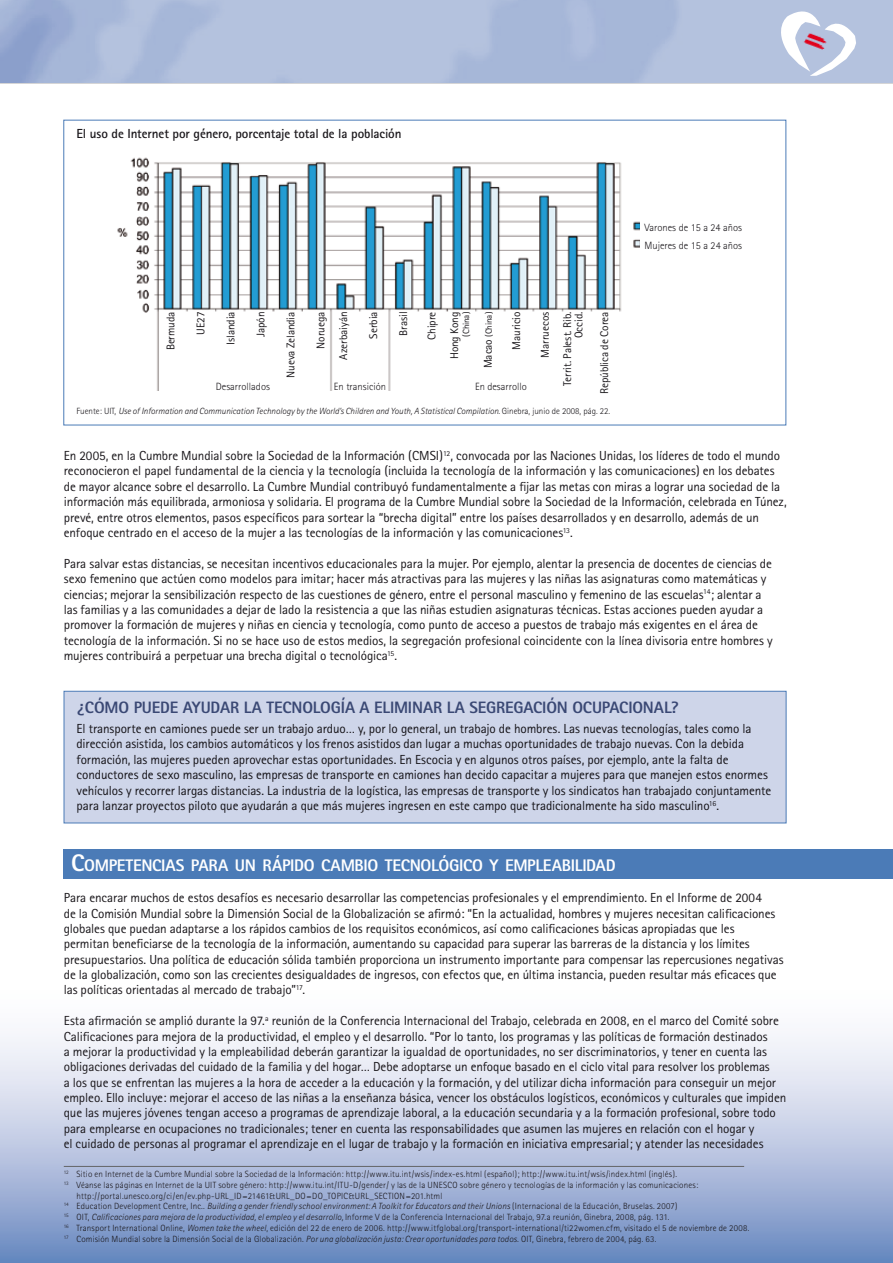
<style>
.page{position:relative;width:893px;height:1263px;background:#fff}
.page>*{position:absolute;margin:0;border:0;box-sizing:border-box;transform-origin:0 0}
.t1{font:800 16.8px "Rotis Sans Serif";letter-spacing:-.02em;color:#fff}
.t2{font:800 16.5px "Rotis Sans Serif";letter-spacing:-.01em;color:#485780}
.t3{font:13.2px/15.3px "Rotis Sans Serif";letter-spacing:-.01em;color:#1a171b}
.t4{font:700 13.2px "Rotis Sans Serif";letter-spacing:-.005em;color:#1a171b}
.t5{font:11.25px/22.5px "Rotis Sans Serif";letter-spacing:-.01em;color:#1a171b;text-align:right}
.t6{font:300 10.5px/17.5px "Rotis Sans Serif";color:#1a171b}
.t7{font:300 9px "Rotis Sans Serif";letter-spacing:.02em;color:#1a171b}
.t8{font:italic 300 9px "Rotis Sans Serif";color:#1a171b}
.t9{font:9px "Rotis Sans Serif";letter-spacing:-.005em;color:#1a171b}
.s1{font-size:11.25px}
.s2{font-style:normal}
.s3{font-size:24px}
.s4{font-style:italic}
</style>
<div class="page">
<svg style="left:0;top:0;width:893px;height:83px;fill:#b4c2de"></svg>
<svg style="left:772px;top:1px;width:84px;height:75px"></svg>
<svg style="left:0;top:1036px;width:893px;height:227px"></svg>
<div style="left:64px;top:849px;width:829px;height:30px;background:#4b7bb7"></div>
<hr style="left:64px;top:1166px;width:680px;height:1px;background:#646567">
<div style="left:64px;top:691px;width:722px;height:132px;background:#ced5e9;border:1px solid #4b7bb7"></div>
<img style="left:117px;top:157px;width:523px;height:234px">
<p class="t4" style="left:77px;top:125px;width:327px">El uso de Internet por género, porcentaje total de la población</p>
<p class="t5" style="left:159px;top:350px;width:40px;rotate:-90deg">Bermuda</p>
<p class="t5" style="left:189px;top:334px;width:24px;rotate:-90deg">UE27</p>
<p class="t5" style="left:219px;top:345px;width:34px;rotate:-90deg">Islandia</p>
<p class="t5" style="left:249px;top:337px;width:27px;rotate:-90deg">Japón</p>
<p class="t5" style="left:279px;top:378px;width:68px;rotate:-90deg">Nueva Zelandia</p>
<p class="t5" style="left:309px;top:360px;width:49px;rotate:-90deg">Noruega<br>Azerbaiyán</p>
<p class="t5" style="left:362px;top:339px;width:28px;rotate:-90deg">Serbia</p>
<p class="t5" style="left:392px;top:336px;width:25px;rotate:-90deg">Brasil</p>
<p class="t5" style="left:420px;top:359px;width:49px;rotate:-90deg">Chipre<br>Hong Kong</p>
<p class="t9" style="left:461px;top:337px;width:27px;rotate:-90deg">(China)</p>
<p class="t9" style="left:483px;top:368px;width:58px;rotate:-90deg"><span class="s1">Macao</span> (China)</p>
<p class="t5" style="left:505px;top:350px;width:40px;rotate:-90deg">Mauricio</p>
<p class="t5" style="left:534px;top:386px;width:75px;rotate:-90deg">Marruecos<br>Territ. Palest. Rib.</p>
<p class="t5" style="left:567px;top:338px;width:28px;rotate:-90deg">Occid.</p>
<p class="t5" style="left:593px;top:394px;width:84px;rotate:-90deg">República de Corea</p>
<p class="t6" style="left:216px;top:378px;width:56px">Desarrollados</p>
<p class="t6" style="left:334px;top:378px;width:54px">En transición</p>
<p class="t6" style="left:475px;top:378px;width:53px">En desarrollo</p>
<p class="t6" style="left:644px;top:219px;width:99px">Varones de 15 a 24 años<br>Mujeres de 15 a 24 años</p>
<p class="t8" style="left:77px;top:406px;width:535px"><span class="s2">Fuente: UIT,</span> Use of Information and Communication Technology by the World’s Children and Youth, A Statistical Compilation. <span class="s2">Ginebra, junio de 2008, pág. 22.</span></p>
<p class="t3" style="left:64px;top:448px;width:724px">En 2005, en la Cumbre Mundial sobre la Sociedad de la Información (CMSI)<sup>12</sup>, convocada por las Naciones Unidas, los líderes de todo el mundo reconocieron el papel fundamental de la ciencia y la tecnología (incluida la tecnología de la información y las comunicaciones) en los debates de mayor alcance sobre el desarrollo. La Cumbre Mundial contribuyó fundamentalmente a fijar las metas con miras a lograr una sociedad de la información más equilibrada, armoniosa y solidaria. El programa de la Cumbre Mundial sobre la Sociedad de la Información, celebrada en Túnez, prevé, entre otros elementos, pasos específicos para sortear la “brecha digital” entre los países desarrollados y en desarrollo, además de un enfoque centrado en el acceso de la mujer a las tecnologías de la información y las comunicaciones<sup>13</sup>.</p>
<p class="t3" style="left:64px;top:555px;width:710px">Para salvar estas distancias, se necesitan incentivos educacionales para la mujer. Por ejemplo, alentar la presencia de docentes de ciencias de sexo femenino que actúen como modelos para imitar; hacer más atractivas para las mujeres y las niñas las asignaturas como matemáticas y ciencias; mejorar la sensibilización respecto de las cuestiones de género, entre el personal masculino y femenino de las escuelas<sup>14</sup>; alentar a las familias y a las comunidades a dejar de lado la resistencia a que las niñas estudien asignaturas técnicas. Estas acciones pueden ayudar a promover la formación de mujeres y niñas en ciencia y tecnología, como punto de acceso a puestos de trabajo más exigentes en el área de tecnología de la información. Si no se hace uso de estos medios, la segregación profesional coincidente con la línea divisoria entre hombres y mujeres contribuirá a perpetuar una brecha digital o tecnológica<sup>15</sup>.</p>
<p class="t2" style="left:77px;top:697px;width:603px">¿CÓMO PUEDE AYUDAR LA TECNOLOGÍA A ELIMINAR LA SEGREGACIÓN OCUPACIONAL?</p>
<p class="t3" style="left:77px;top:721px;width:696px">El transporte en camiones puede ser un trabajo arduo… y, por lo general, un trabajo de hombres. Las nuevas tecnologías, tales como la dirección asistida, los cambios automáticos y los frenos asistidos dan lugar a muchas oportunidades de trabajo nuevas. Con la debida formación, las mujeres pueden aprovechar estas oportunidades. En Escocia y en algunos otros países, por ejemplo, ante la falta de conductores de sexo masculino, las empresas de transporte en camiones han decido capacitar a mujeres para que manejen estos enormes vehículos y recorrer largas distancias. La industria de la logística, las empresas de transporte y los sindicatos han trabajado conjuntamente para lanzar proyectos piloto que ayudarán a que más mujeres ingresen en este campo que tradicionalmente ha sido masculino<sup>16</sup>.</p>
<p class="t1" style="left:71px;top:855px;width:546px"><span class="s3">C</span>OMPETENCIAS PARA UN RÁPIDO CAMBIO TECNOLÓGICO Y EMPLEABILIDAD</p>
<p class="t3" style="left:64px;top:890px;width:721px">Para encarar muchos de estos desafíos es necesario desarrollar las competencias profesionales y el emprendimiento. En el Informe de 2004<br>de la Comisión Mundial sobre la Dimensión Social de la Globalización se afirmó: “En la actualidad, hombres y mujeres necesitan calificaciones globales que puedan adaptarse a los rápidos cambios de los requisitos económicos, así como calificaciones básicas apropiadas que les<br>permitan beneficiarse de la tecnología de la información, aumentando su capacidad para superar las barreras de la distancia y los límites presupuestarios. Una política de educación sólida también proporciona un instrumento importante para compensar las repercusiones negativas de la globalización, como son las crecientes desigualdades de ingresos, con efectos que, en última instancia, pueden resultar más eficaces que las políticas orientadas al mercado de trabajo”<sup>17</sup>.</p>
<p class="t3" style="left:64px;top:1013px;width:724px">Esta afirmación se amplió durante la 97.<sup>a</sup> reunión de la Conferencia Internacional del Trabajo, celebrada en 2008, en el marco del Comité sobre Calificaciones para mejora de la productividad, el empleo y el desarrollo. “Por lo tanto, los programas y las políticas de formación destinados<br>a mejorar la productividad y la empleabilidad deberán garantizar la igualdad de oportunidades, no ser discriminatorios, y tener en cuenta las obligaciones derivadas del cuidado de la familia y del hogar… Debe adoptarse un enfoque basado en el ciclo vital para resolver los problemas<br>a los que se enfrentan las mujeres a la hora de acceder a la educación y la formación, y del utilizar dicha información para conseguir un mejor empleo. Ello incluye: mejorar el acceso de las niñas a la enseñanza básica, vencer los obstáculos logísticos, económicos y culturales que impiden que las mujeres jóvenes tengan acceso a programas de aprendizaje laboral, a la educación secundaria y a la formación profesional, sobre todo para emplearse en ocupaciones no tradicionales; tener en cuenta las responsabilidades que asumen las mujeres en relación con el hogar y<br>el cuidado de personas al programar el aprendizaje en el lugar de trabajo y la formación en iniciativa empresarial; y atender las necesidades</p>
<p class="t7" style="left:64px;top:1169px;width:615px"><sup>12</sup> Sitio en Internet de la Cumbre Mundial sobre la Sociedad de la Información: http://www.itu.int/wsis/index-es.html (español); http://www.itu.int/wsis/index.html (inglés).</p>
<p class="t7" style="left:64px;top:1180px;width:636px"><sup>13</sup> Véanse las páginas en Internet de la UIT sobre género: http://www.itu.int/ITU-D/gender/ y las de la UNESCO sobre género y tecnologías de la información y las comunicaciones:</p>
<p class="t7" style="left:77px;top:1190px;width:367px">http://portal.unesco.org/ci/en/ev.php-URL_ID=21461&amp;URL_DO=DO_TOPIC&amp;URL_SECTION=201.html</p>
<p class="t8" style="left:64px;top:1201px;width:615px"><sup>14</sup> <span class="s2">Education Development Centre, Inc..</span> Building a gender friendly school environment: A Toolkit for Educators and their Unions <span class="s2">(Internacional de la Educación, Bruselas. 2007)</span></p>
<p class="t7" style="left:64px;top:1212px;width:607px"><sup>15</sup> OIT, <span class="s4">Calificaciones para mejora de la productividad, el empleo y el desarrollo,</span> Informe V de la Conferencia Internacional del Trabajo, 97.a reunión, Ginebra, 2008, pág. 131.</p>
<p class="t7" style="left:64px;top:1223px;width:687px"><sup>16</sup> Transport International Online, <span class="s4">Women take the wheel</span>, edición del 22 de enero de 2006. http://www.itfglobal.org/transport-international/ti22women.cfm, visitado el 5 de noviembre de 2008.</p>
<p class="t7" style="left:64px;top:1233px;width:594px"><sup>17</sup> Comisión Mundial sobre la Dimensión Social de la Globalización. <span class="s4">Por una globalización justa: Crear oportunidades para todos.</span> OIT, Ginebra, febrero de 2004, pág. 63.</p>
</div>
